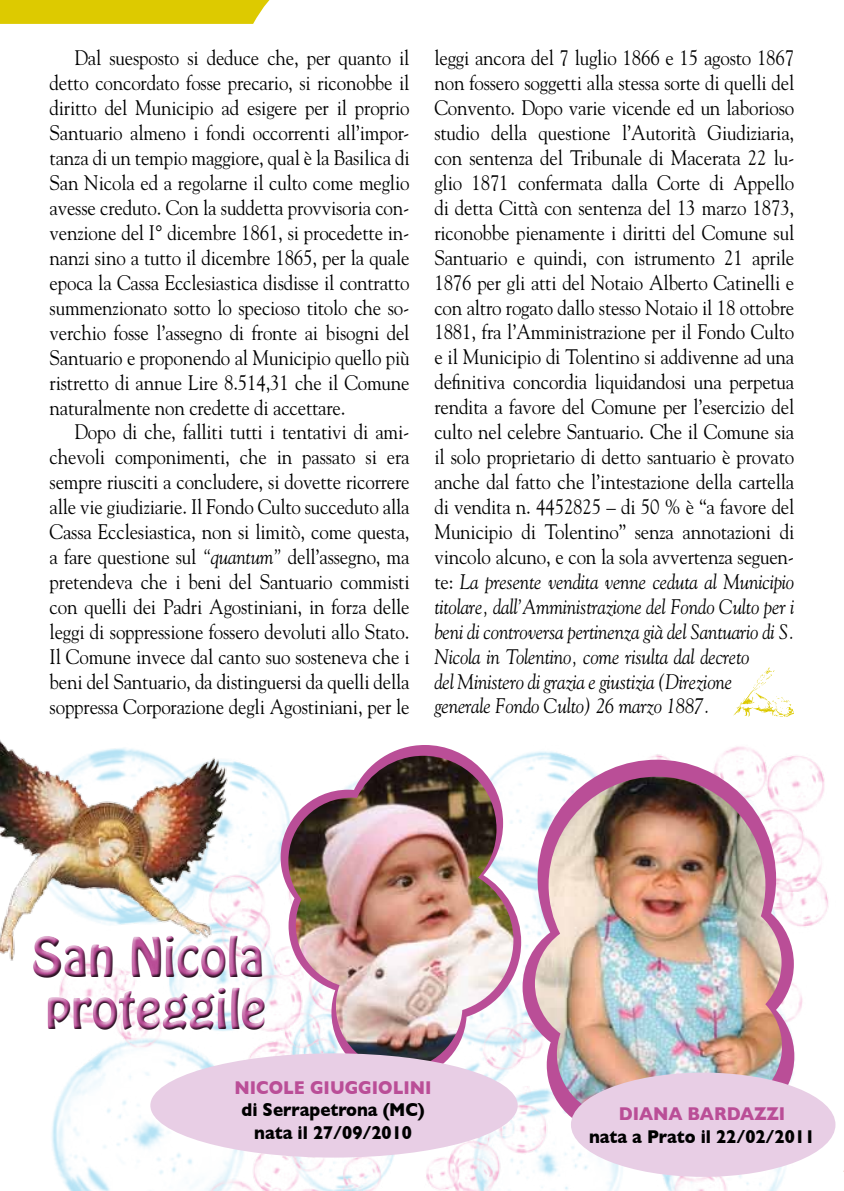
<style>
.page{position:relative;width:844px;height:1191px;background:#fff}
.page>*{position:absolute;margin:0;border:0;box-sizing:border-box;transform-origin:0 0}
.t1{font:48.65px/51.8px "Hobo";color:#ba4e97}
.t2{font:21px/24.8px "Goudy";letter-spacing:-.01em;color:#000;text-align:justify;scale:.9 1}
.t3{font:700 18.9px/22.6px "Gill Sans";color:#000;text-align:center;scale:.9 1}
.t4{font:700 18.9px "Gill Sans";color:#ba4e97;scale:.9 1}
.s1{font-style:italic}
</style>
<div class="page">
<img style="left:51px;top:713px;width:784px;height:478px">
<svg style="left:522px;top:759px;width:272px;height:374px"></svg>
<img style="left:534px;top:776px;width:247px;height:340px">
<svg style="left:0;top:0;width:270px;height:24px;background:#decb09"></svg>
<svg style="left:280px;top:745px;width:241px;height:335px"></svg>
<img style="left:288px;top:756px;width:225px;height:313px">
<img style="left:0;top:736px;width:229px;height:225px">
<div style="left:150px;top:1053px;width:367px;height:104px;background:#e8cee5;border-radius:50%"></div>
<div style="left:570px;top:1072px;width:265px;height:104px;background:#e8cee5;border-radius:50%"></div>
<img style="left:732px;top:667px;width:61px;height:50px">
<div style="left:29px;top:931px;width:238px;height:99px;background:#fff;opacity:.75"></div>
<div style="left:31px;top:933px;width:237px;height:100px;background:#000;opacity:.75"></div>
<p class="t2" style="left:50px;top:45px;width:401px;text-indent:25px">Dal suesposto si deduce che, per quanto il detto concordato fosse precario, si riconobbe il diritto del Municipio ad esigere per il proprio Santuario almeno i fondi occorrenti all’impor&shy;tanza di un tempio maggiore, qual è la Basilica di San Nicola ed a regolarne il culto come meglio avesse creduto. Con la suddetta provvisoria con&shy;venzione del I° dicembre 1861, si procedette in&shy;nanzi sino a tutto il dicembre 1865, per la quale epoca la Cassa Ecclesiastica disdisse il contratto summenzionato sotto lo specioso titolo che so&shy;verchio fosse l’assegno di fronte ai bisogni del Santuario e proponendo al Municipio quello più ristretto di annue Lire 8.514,31 che il Comune naturalmente non credette di accettare.</p>
<p class="t2" style="left:50px;top:419px;width:401px;text-indent:25px">Dopo di che, falliti tutti i tentativi di ami&shy;chevoli componimenti, che in passato si era sempre riusciti a concludere, si dovette ricorrere alle vie giudiziarie. Il Fondo Culto succeduto alla Cassa Ecclesiastica, non si limitò, come questa, a fare questione sul <span class="s1">“quantum”</span> dell’assegno, ma pretendeva che i beni del Santuario commisti con quelli dei Padri Agostiniani, in forza delle leggi di soppressione fossero devoluti allo Stato.<br>Il Comune invece dal canto suo sosteneva che i beni del Santuario, da distinguersi da quelli della soppressa Corporazione degli Agostiniani, per le</p>
<p class="t2" style="left:434px;top:45px;width:401px;text-align:left">leggi ancora del 7 luglio 1866 e 15 agosto 1867 non fossero soggetti alla stessa sorte di quelli del Convento. Dopo varie vicende ed un laborioso studio della questione l’Autorità Giudiziaria, con sentenza del Tribunale di Macerata 22 lu&shy;glio 1871 confermata dalla Corte di Appello di detta Città con sentenza del 13 marzo 1873, riconobbe pienamente i diritti del Comune sul Santuario e quindi, con istrumento 21 aprile 1876 per gli atti del Notaio Alberto Catinelli e con altro rogato dallo stesso Notaio il 18 ottobre 1881, fra l’Amministrazione per il Fondo Culto e il Municipio di Tolentino si addivenne ad una definitiva concordia liquidandosi una perpetua rendita a favore del Comune per l’esercizio del culto nel celebre Santuario. Che il Comune sia il solo proprietario di detto santuario è provato anche dal fatto che l’intestazione della cartella di vendita n. 4452825 – di 50 % è “a favore del Municipio di Tolentino” senza annotazioni di vincolo alcuno, e con la sola avvertenza seguen&shy;te: <span class="s1">La presente vendita venne ceduta al Municipio titolare, dall’Amministrazione del Fondo Culto per i beni di controversa pertinenza già del Santuario di S.<br>Nicola in Tolentino, come risulta dal decreto<br>del Ministero di grazia e giustizia (Direzione<br>generale Fondo Culto) 26 marzo 1887.</span></p>
<h1 class="t1" style="left:31px;top:931px;width:236px">San Nicola proteggile</h1>
<p class="t4" style="left:234px;top:1076px;width:30px">Nicole</p>
<p class="t4" style="left:310px;top:1076px;width:14px">giuggiolini</p>
<p class="t3" style="left:241px;top:1098px;width:205px">di Serrapetrona (MC) nata il 27/09/2010</p>
<p class="t4" style="left:618px;top:1102px;width:30px">Diana</p>
<p class="t4" style="left:687px;top:1102px;width:30px">Barda</p>
<p class="t4" style="left:754px;top:1102px;width:33px">zzi</p>
<p class="t3" style="left:589px;top:1124px;width:252px">nata a Prato il 22/02/2011</p>
</div>
